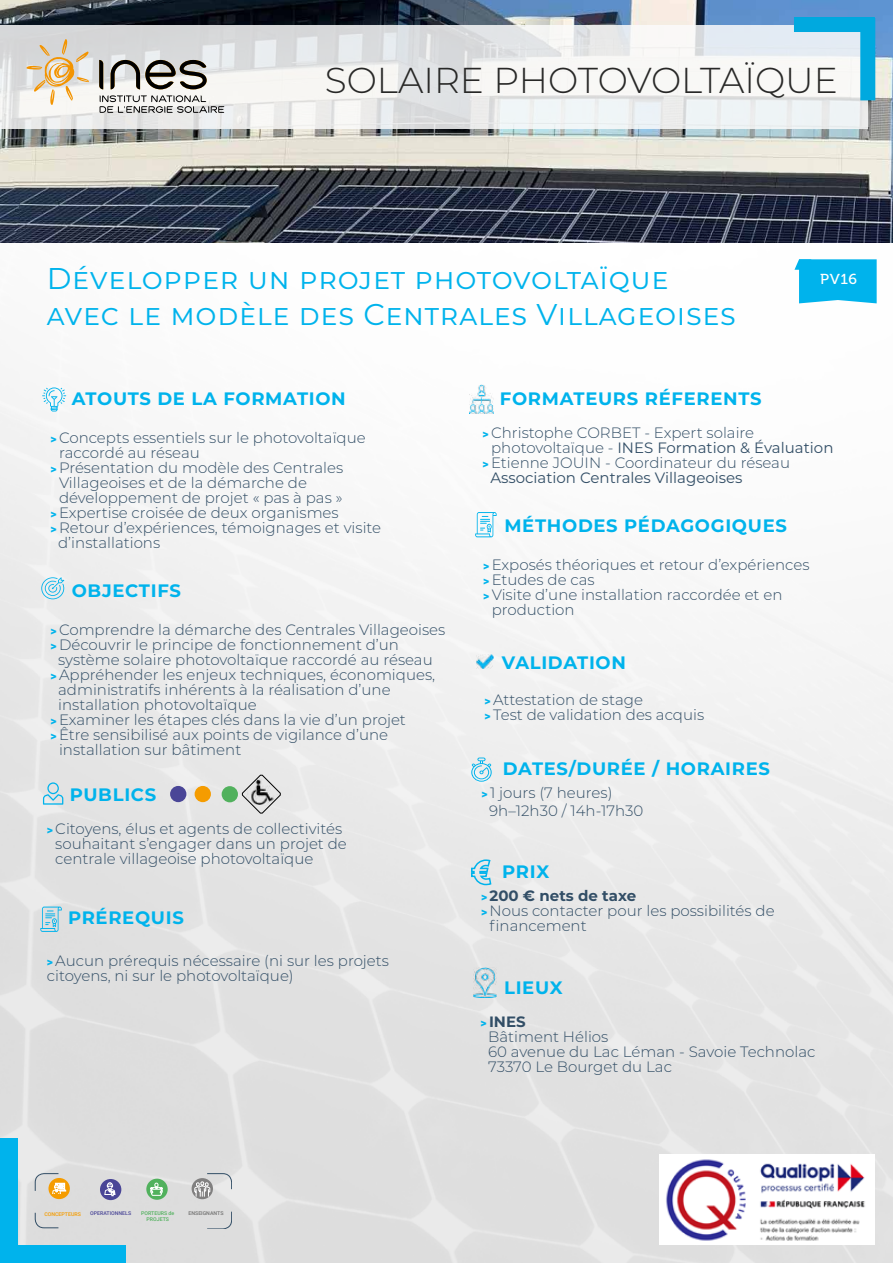
<style>
.page{position:relative;width:893px;height:1263px;background:#fff}
.page>*{position:absolute;margin:0;border:0;box-sizing:border-box;transform-origin:0 0}
.t1{font:300 36px "Montserrat";color:#282827}
.t2{font:30px/36px "Montserrat";letter-spacing:.025em;color:#00b3ec}
.t3{font:700 18px "Montserrat";letter-spacing:.04em;color:#00b3ec}
.t4{font:300 15px/15px "Montserrat";color:#324e66}
.t5{font:15px "Montserrat";color:#324e66}
.t6{font:700 15px "Montserrat";color:#324e66}
.t7{font:14.4px "Museo 500";color:#fff;scale:1.05 1}
.t8{font:500 5.25px/6.1px "Roboto";color:#51b15d;text-align:center}
.t9{font:500 5.25px "Roboto";color:#4a4697}
.t10{font:500 5.25px "Roboto";color:#f59c00}
.t11{font:500 5.25px "Roboto";color:#727271}
.s1{font-family:"Roboto";font-weight:900;font-size:12px;color:#00b3ec}
.s2{font-weight:300}
.s3{font-weight:700}
</style>
<div class="page">
<img style="left:0;top:242px;width:893px;height:1021px">
<div style="left:100px;top:1179px;width:21px;height:21px;background:#4a4697;border-radius:50%"></div>
<svg style="left:104px;top:1182px;width:11px;height:26px"></svg>
<svg style="left:48px;top:1178px;width:22px;height:21px"></svg>
<div style="left:192px;top:1178px;width:21px;height:21px;background:#818080;border-radius:50%"></div>
<svg style="left:194px;top:1173px;width:38px;height:24px"></svg>
<svg style="left:35px;top:1173px;width:31px;height:55px;background:#dbd1be"></svg>
<svg style="left:146px;top:1178px;width:22px;height:22px"></svg>
<svg style="left:150px;top:1183px;width:13px;height:20px"></svg>
<svg style="left:207px;top:1211px;width:25px;height:17px"></svg>
<div style="left:0;top:1138px;width:17px;height:125px;background:#00b3ec"></div>
<div style="left:1px;top:1246px;width:124px;height:17px;background:#00b3ec"></div>
<svg style="left:794px;top:259px;width:83px;height:44px;background:#17b9ed"></svg>
<svg style="left:42px;top:387px;width:24px;height:24px"></svg>
<svg style="left:41px;top:577px;width:23px;height:22px"></svg>
<svg style="left:43px;top:782px;width:20px;height:23px"></svg>
<div style="left:170px;top:786px;width:16px;height:16px;background:#4a4697;border-radius:50%"></div>
<div style="left:195px;top:786px;width:16px;height:16px;background:#f59c00;border-radius:50%"></div>
<div style="left:222px;top:786px;width:16px;height:16px;background:#51b15d;border-radius:50%"></div>
<svg style="left:242px;top:775px;width:39px;height:38px"></svg>
<svg style="left:40px;top:906px;width:22px;height:26px"></svg>
<img style="left:470px;top:384px;width:23px;height:30px">
<svg style="left:475px;top:512px;width:22px;height:25px"></svg>
<svg style="left:471px;top:757px;width:21px;height:25px"></svg>
<svg style="left:470px;top:859px;width:22px;height:41px"></svg>
<img style="left:474px;top:967px;width:22px;height:30px">
<img style="left:476px;top:655px;width:17px;height:14px">
<img style="left:660px;top:1155px;width:214px;height:89px">
<img style="left:0;top:0;width:893px;height:242px">
<svg style="left:0;top:25px;width:868px;height:104px"></svg>
<div style="left:860px;top:18px;width:15px;height:82px;background:#00a9df"></div>
<div style="left:794px;top:17px;width:81px;height:15px;background:#00a9df"></div>
<svg style="left:100px;top:95px;width:124px;height:18px"></svg>
<svg style="left:27px;top:39px;width:62px;height:66px"></svg>
<svg style="left:99px;top:60px;width:4px;height:29px"></svg>
<svg style="left:111px;top:60px;width:96px;height:29px"></svg>
<h1 class="t1" style="left:325px;top:56px;width:514px">SOLAIRE PHOTOVOLTAÏQUE</h1>
<h2 class="t2" style="left:47px;top:259px;width:691px">Développer un projet photovoltaïque avec le modèle des Centrales Villageoises</h2>
<p class="t7" style="left:820px;top:271px;width:37px">PV16</p>
<p class="t3" style="left:72px;top:385px;width:276px">ATOUTS DE LA FORMATION</p>
<p class="t4" style="left:50px;top:430px;width:317px"><span class="s1">&gt;</span> Concepts essentiels sur le photovoltaïque</p>
<p class="t4" style="left:59px;top:445px;width:142px">raccordé au réseau</p>
<p class="t4" style="left:50px;top:460px;width:294px"><span class="s1">&gt;</span> Présentation du modèle des Centrales</p>
<p class="t4" style="left:59px;top:475px;width:249px">Villageoises et de la démarche de</p>
<p class="t4" style="left:59px;top:490px;width:285px">développement de projet « pas à pas »</p>
<p class="t4" style="left:50px;top:505px;width:290px"><span class="s1">&gt;</span> Expertise croisée de deux organismes</p>
<p class="t4" style="left:50px;top:520px;width:332px"><span class="s1">&gt;</span> Retour d’expériences, témoignages et visite</p>
<p class="t4" style="left:58px;top:535px;width:104px">d’installations</p>
<p class="t3" style="left:72px;top:577px;width:111px">OBJECTIFS</p>
<p class="t4" style="left:50px;top:622px;width:396px"><span class="s1">&gt;</span> Comprendre la démarche des Centrales Villageoises</p>
<p class="t4" style="left:50px;top:637px;width:350px"><span class="s1">&gt;</span> Découvrir le principe de fonctionnement d’un</p>
<p class="t4" style="left:58px;top:652px;width:376px">système solaire photovoltaïque raccordé au réseau</p>
<p class="t4" style="left:50px;top:667px;width:386px"><span class="s1">&gt;</span> Appréhender les enjeux techniques, économiques,</p>
<p class="t4" style="left:58px;top:682px;width:334px">administratifs inhérents à la réalisation d’une</p>
<p class="t4" style="left:58px;top:697px;width:200px">installation photovoltaïque</p>
<p class="t4" style="left:50px;top:712px;width:357px"><span class="s1">&gt;</span> Examiner les étapes clés dans la vie d’un projet</p>
<p class="t4" style="left:50px;top:727px;width:339px"><span class="s1">&gt;</span> Être sensibilisé aux points de vigilance d’une</p>
<p class="t4" style="left:59px;top:742px;width:184px">installation sur bâtiment</p>
<p class="t3" style="left:70px;top:781px;width:88px">PUBLICS</p>
<p class="t4" style="left:55px;top:821px;width:293px;text-indent:-9px"><span class="s1">&gt;</span> Citoyens, élus et agents de collectivités souhaitant s’engager dans un projet de centrale villageoise photovoltaïque</p>
<p class="t3" style="left:68px;top:905px;width:117px">PRÉREQUIS</p>
<p class="t4" style="left:47px;top:952px;width:344px"><span class="s1">&gt;</span> Aucun prérequis nécessaire (ni sur les projets citoyens, ni sur le photovoltaïque)</p>
<p class="t3" style="left:500px;top:385px;width:263px">FORMATEURS RÉFERENTS</p>
<p class="t4" style="left:483px;top:425px;width:273px"><span class="s1">&gt;</span> Christophe CORBET - Expert solaire</p>
<p class="t5" style="left:491px;top:437px;width:344px"><span class="s2">photovoltaïque -</span> INES Formation &amp; Évaluation</p>
<p class="t4" style="left:483px;top:455px;width:309px"><span class="s1">&gt;</span> Etienne JOUIN - Coordinateur du réseau</p>
<p class="t5" style="left:490px;top:467px;width:254px">Association Centrales Villageoises</p>
<p class="t3" style="left:504px;top:512px;width:284px">MÉTHODES PÉDAGOGIQUES</p>
<p class="t4" style="left:483px;top:557px;width:328px"><span class="s1">&gt;</span> Exposés théoriques et retour d’expériences</p>
<p class="t4" style="left:483px;top:572px;width:113px"><span class="s1">&gt;</span> Etudes de cas</p>
<p class="t4" style="left:483px;top:587px;width:301px"><span class="s1">&gt;</span> Visite d’une installation raccordée et en</p>
<p class="t4" style="left:492px;top:602px;width:84px">production</p>
<p class="t3" style="left:502px;top:649px;width:126px">VALIDATION</p>
<p class="t4" style="left:485px;top:691px;width:221px"><span class="s1">&gt;</span> Attestation de stage<br><span class="s1">&gt;</span> Test de validation des acquis</p>
<p class="t3" style="left:503px;top:755px;width:269px">DATES/DURÉE / HORAIRES</p>
<p class="t4" style="left:489px;top:784px;width:156px;line-height:18px;text-indent:-8px"><span class="s1">&gt;</span> 1 jours (7 heures)<br>9h–12h30 / 14h-17h30</p>
<p class="t3" style="left:502px;top:858px;width:49px">PRIX</p>
<p class="t6" style="left:481px;top:885px;width:157px"><span class="s1">&gt;</span> 200 € nets de taxe</p>
<p class="t4" style="left:481px;top:903px;width:295px"><span class="s1">&gt;</span> Nous contacter pour les possibilités de</p>
<p class="t4" style="left:490px;top:918px;width:99px">financement</p>
<p class="t3" style="left:504px;top:974px;width:60px">LIEUX</p>
<p class="t4" style="left:488px;top:1013px;width:329px;text-indent:-8px"><span class="s1">&gt;</span> <span class="s3">INES<br></span>Bâtiment Hélios<br>60 avenue du Lac Léman - Savoie Technolac<br>73370 Le Bourget du Lac</p>
<p class="t8" style="left:141px;top:1209px;width:35px">PORTEURS de<br>PROJETS</p>
<p class="t10" style="left:44px;top:1210px;width:38px">CONCEPTEURS</p>
<p class="t9" style="left:90px;top:1209px;width:42px">OPERATIONNELS</p>
<p class="t11" style="left:188px;top:1209px;width:37px">ENSEIGNANTS</p>
</div>
